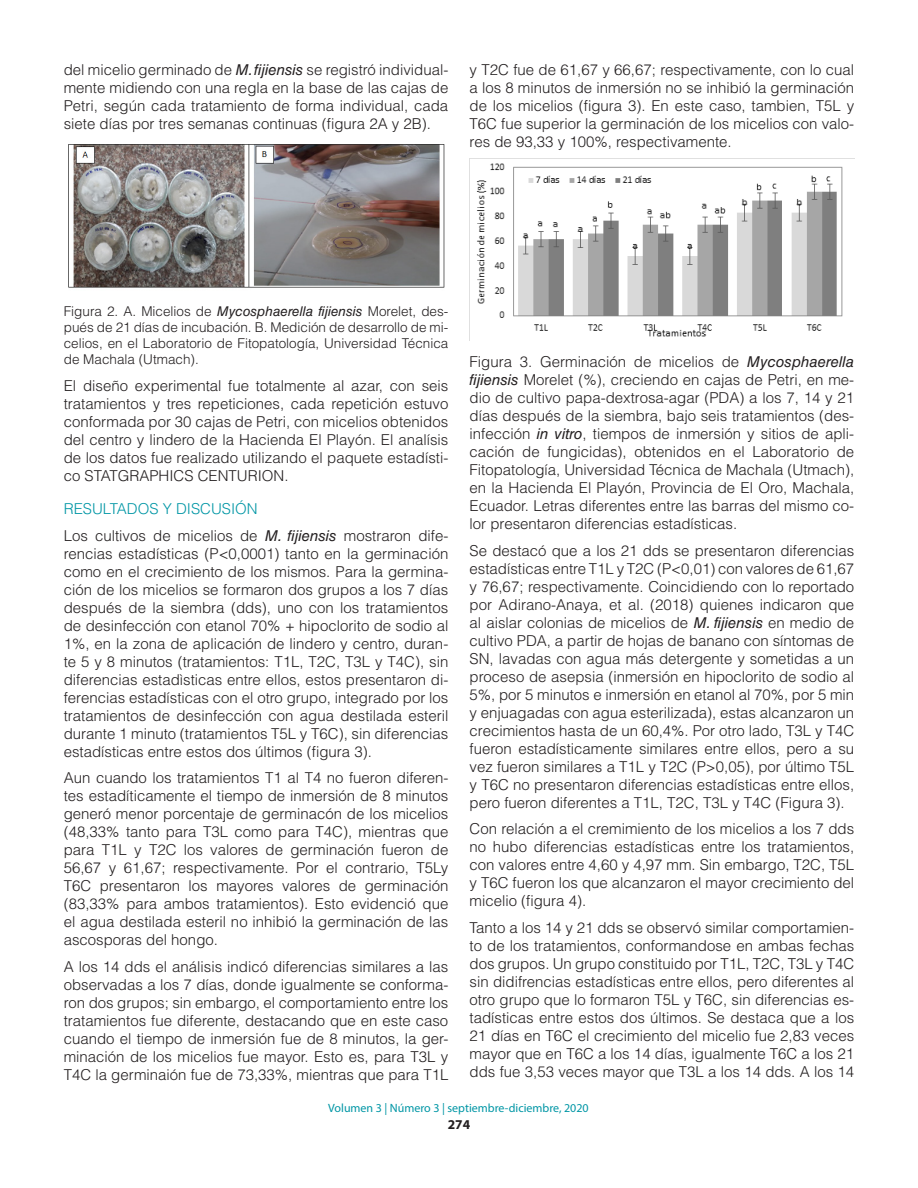
<style>
.page{position:relative;width:918px;height:1188px;background:#fff}
.page>*{position:absolute;margin:0;border:0;box-sizing:border-box;transform-origin:0 0}
.TEXTO{font:300 15px/18px "Helvetica LT Std";color:#231f20;text-align:justify}
.TITULOS_AZUL{font:300 15px "Helvetica LT Std";color:#0096a5}
.pie_de_foto{font:300 13.5px/16.2px "Helvetica LT Std";color:#231f20;text-align:justify}
.t1{font:700 13.5px "Myriad Pro";color:#231f20}
.t2{font:12px "Myriad Pro";color:#0096a5}
.s1{font-weight:400;font-style:italic}
</style>
<div class="page">
<img style="left:68px;top:144px;width:377px;height:144px">
<img style="left:470px;top:158px;width:385px;height:179px">
<p class="TEXTO" style="left:64px;top:60px;width:386px">del micelio germinado de <span class="s1">M. fijiensis</span> se registró individual&shy;mente midiendo con una regla en la base de las cajas de Petri, según cada tratamiento de forma individual, cada siete días por tres semanas continuas (figura 2A y 2B).</p>
<p class="TEXTO" style="left:470px;top:60px;width:386px">y T2C fue de 61,67 y 66,67; respectivamente, con lo cual a los 8 minutos de inmersión no se inhibió la germinación de los micelios (figura 3). En este caso, tambien, T5L y T6C fue superior la germinación de los micelios con valo&shy;res de 93,33 y 100%, respectivamente.</p>
<p class="pie_de_foto" style="left:64px;top:303px;width:386px">Figura 2. A. Micelios de <span class="s1">Mycosphaerella fijiensis</span> Morelet, des&shy;pués de 21 días de incubación. B. Medición de desarrollo de mi&shy;celios, en el Laboratorio de Fitopatología, Universidad Técnica de Machala (Utmach).</p>
<p class="TEXTO" style="left:64px;top:376px;width:386px">El diseño experimental fue totalmente al azar, con seis tratamientos y tres repeticiones, cada repetición estuvo conformada por 30 cajas de Petri, con micelios obtenidos del centro y lindero de la Hacienda El Playón. El analísis de los datos fue realizado utilizando el paquete estadísti&shy;co STATGRAPHICS CENTURION.</p>
<p class="TITULOS_AZUL" style="left:64px;top:500px;width:195px">RESULTADOS Y DISCUSIÓN</p>
<p class="TEXTO" style="left:64px;top:526px;width:386px">Los cultivos de micelios de <span class="s1">M. fijiensis</span> mostraron dife&shy;rencias estadísticas (P&lt;0,0001) tanto en la germinación como en el crecimiento de los mismos. Para la germina&shy;ción de los micelios se formaron dos grupos a los 7 días después de la siembra (dds), uno con los tratamientos de desinfección con etanol 70% + hipoclorito de sodio al 1%, en la zona de aplicación de lindero y centro, duran&shy;te 5 y 8 minutos (tratamientos: T1L, T2C, T3L y T4C), sin diferencias estadìsticas entre ellos, estos presentaron di&shy;ferencias estadísticas con el otro grupo, integrado por los tratamientos de desinfección con agua destilada esteril durante 1 minuto (tratamientos T5L y T6C), sin diferencias estadísticas entre estos dos últimos (figura 3).</p>
<p class="TEXTO" style="left:64px;top:769px;width:386px">Aun cuando los tratamientos T1 al T4 no fueron diferen&shy;tes estadíticamente el tiempo de inmersión de 8 minutos generó menor porcentaje de germinacón de los micelios (48,33% tanto para T3L como para T4C), mientras que para T1L y T2C los valores de germinación fueron de 56,67 y 61,67; respectivamente. Por el contrario, T5Ly T6C presentaron los mayores valores de germinación (83,33% para ambos tratamientos). Esto evidenció que el agua destilada esteril no inhibió la germinación de las ascosporas del hongo.</p>
<p class="TEXTO" style="left:64px;top:957px;width:386px">A los 14 dds el análisis indicó diferencias similares a las observadas a los 7 días, donde igualmente se conforma&shy;ron dos grupos; sin embargo, el comportamiento entre los tratamientos fue diferente, destacando que en este caso cuando el tiempo de inmersión fue de 8 minutos, la ger&shy;minación de los micelios fue mayor. Esto es, para T3L y T4C la germinaión fue de 73,33%, mientras que para T1L</p>
<p class="TEXTO" style="left:470px;top:353px;width:386px">Figura 3. Germinación de micelios de <span class="s1">Mycosphaerella fijiensis</span> Morelet (%), creciendo en cajas de Petri, en me&shy;dio de cultivo papa-dextrosa-agar (PDA) a los 7, 14 y 21 días después de la siembra, bajo seis tratamientos (des&shy;infección <span class="s1">in vitro</span>, tiempos de inmersión y sitios de apli&shy;cación de fungicidas), obtenidos en el Laboratorio de Fitopatología, Universidad Técnica de Machala (Utmach), en la Hacienda El Playón, Provincia de El Oro, Machala, Ecuador. Letras diferentes entre las barras del mismo co&shy;lor presentaron diferencias estadísticas.</p>
<p class="TEXTO" style="left:470px;top:541px;width:386px">Se destacó que a los 21 dds se presentaron diferencias estadísticas entre T1L y T2C (P&lt;0,01) con valores de 61,67 y 76,67; respectivamente. Coincidiendo con lo reportado por Adirano-Anaya, et al. (2018) quienes indicaron que al aislar colonias de micelios de <span class="s1">M. fijiensis</span> en medio de cultivo PDA, a partir de hojas de banano con síntomas de SN, lavadas con agua más detergente y sometidas a un proceso de asepsia (inmersión en hipoclorito de sodio al 5%, por 5 minutos e inmersión en etanol al 70%, por 5 min y enjuagadas con agua esterilizada), estas alcanzaron un crecimientos hasta de un 60,4%. Por otro lado, T3L y T4C fueron estadísticamente similares entre ellos, pero a su vez fueron similares a T1L y T2C (P&gt;0,05), por último T5L y T6C no presentaron diferencias estadísticas entre ellos, pero fueron diferentes a T1L, T2C, T3L y T4C (Figura 3).</p>
<p class="TEXTO" style="left:470px;top:820px;width:386px">Con relación a el cremimiento de los micelios a los 7 dds no hubo diferencias estadísticas entre los tratamientos, con valores entre 4,60 y 4,97 mm. Sin embargo, T2C, T5L y T6C fueron los que alcanzaron el mayor crecimiento del micelio (figura 4).</p>
<p class="TEXTO" style="left:470px;top:918px;width:386px">Tanto a los 14 y 21 dds se observó similar comportamien&shy;to de los tratamientos, conformandose en ambas fechas dos grupos. Un grupo constituido por T1L, T2C, T3L y T4C sin didifrencias estadísticas entre ellos, pero diferentes al otro grupo que lo formaron T5L y T6C, sin diferencias es&shy;tadísticas entre estos dos últimos. Se destaca que a los 21 días en T6C el crecimiento del micelio fue 2,83 veces mayor que en T6C a los 14 días, igualmente T6C a los 21 dds fue 3,53 veces mayor que T3L a los 14 dds. A los 14</p>
<p class="t2" style="left:328px;top:1101px;width:262px">Volumen 3 | Número 3 | septiembre-diciembre, 2020</p>
<p class="t1" style="left:448px;top:1116px;width:24px">274</p>
</div>
